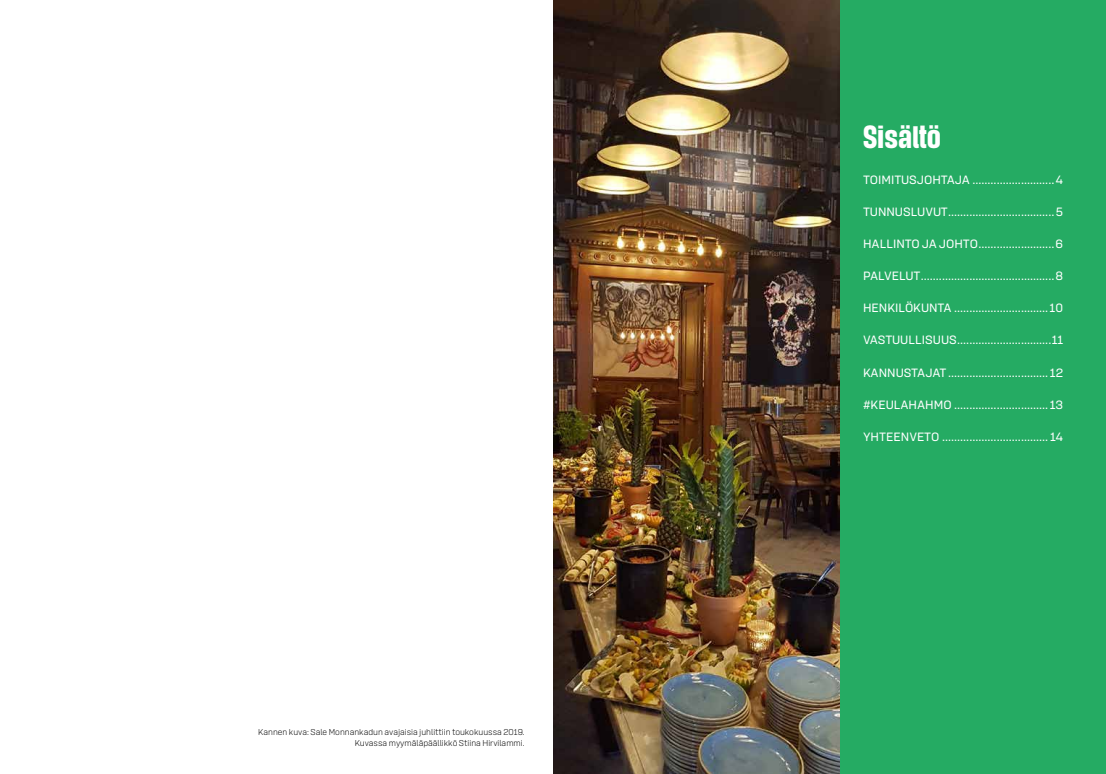
<style>
.page{position:relative;width:1106px;height:774px;background:#fff}
.page>*{position:absolute;margin:0;border:0;box-sizing:border-box;transform-origin:0 0}
.t1{font:700 32px "S Bonus Display";color:#fff}
.t2{font:500 12px "S Bonus Text";color:#fff}
.t3{font:300 8.5px/10.5px "S Bonus Text";color:#000;text-align:right}
</style>
<div class="page">
<img style="left:553px;top:0;width:287px;height:774px">
<div style="left:840px;top:0;width:266px;height:774px;background:#25ab63"></div>
<p class="t3" style="left:258px;top:727px;width:268px">Kannen kuva: Sale Monnankadun avajaisia juhlittiin toukokuussa 2019.<br>Kuvassa myymäläpäällikkö Stiina Hirvilammi.</p>
<h1 class="t1" style="left:863px;top:117px;width:79px">Sisältö</h1>
<p class="t2" style="left:863px;top:172px;width:202px">TOIMITUSJOHTAJA ...........................4</p>
<p class="t2" style="left:863px;top:204px;width:202px">TUNNUSLUVUT...................................5</p>
<p class="t2" style="left:863px;top:236px;width:202px">HALLINTO JA JOHTO.........................6</p>
<p class="t2" style="left:863px;top:269px;width:202px">PALVELUT............................................8</p>
<p class="t2" style="left:863px;top:301px;width:202px">HENKILÖKUNTA ...............................10</p>
<p class="t2" style="left:863px;top:333px;width:202px">VASTUULLISUUS...............................11</p>
<p class="t2" style="left:863px;top:365px;width:202px">KANNUSTAJAT................................. 12</p>
<p class="t2" style="left:863px;top:397px;width:202px">#KEULAHAHMO ............................... 13</p>
<p class="t2" style="left:863px;top:429px;width:202px">YHTEENVETO ................................... 14</p>
</div>
